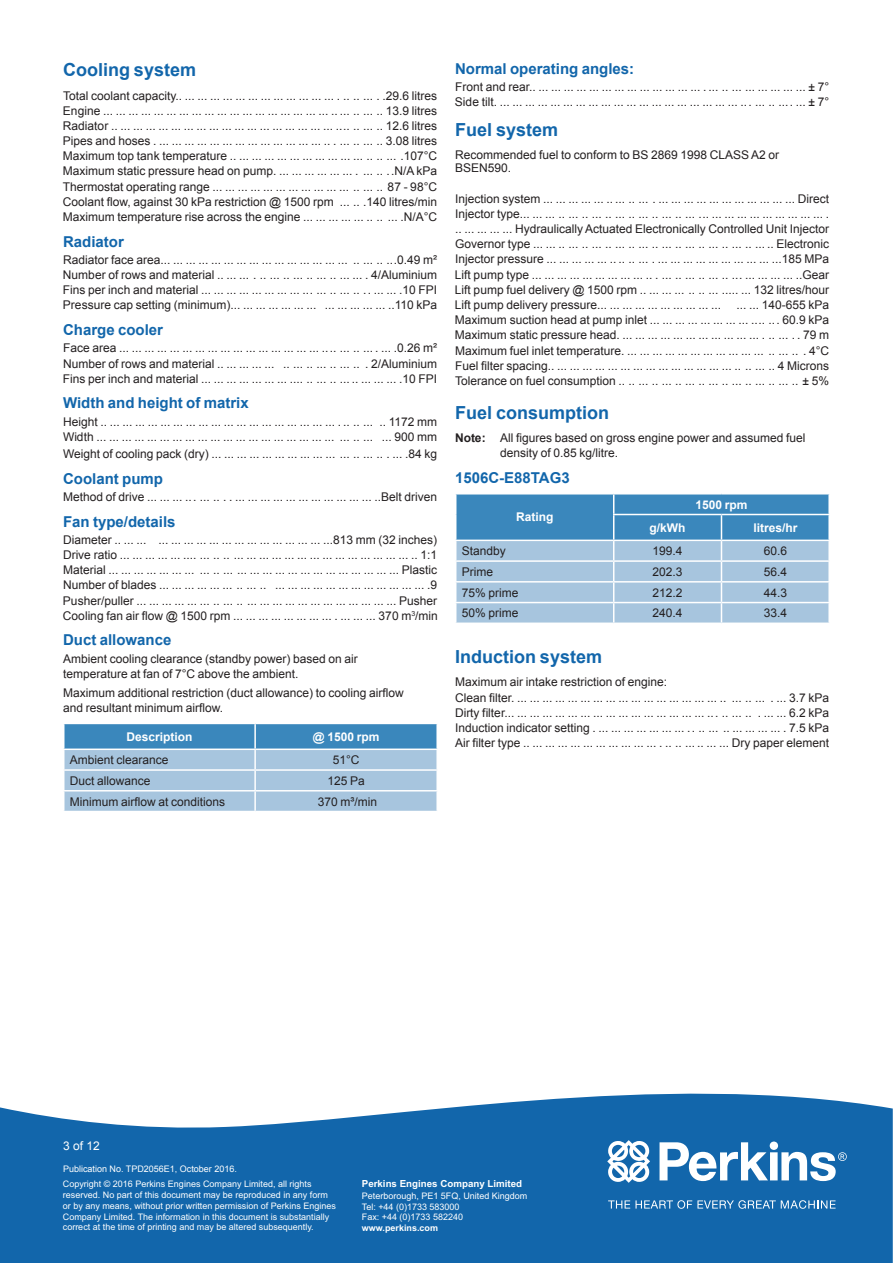
<style>
.page{position:relative;width:893px;height:1263px;background:#fff}
.page>*{position:absolute;margin:0;border:0;box-sizing:border-box;transform-origin:0 0}
.t1{font:700 18px "Arial";color:#1266ab}
.t2{font:700 15px "Arial";color:#1266ab}
.t3{font:12px/15.1px "Arial";color:#231f20;text-align:justify}
.t4{font:700 12px "Arial";color:#fff}
.t5{font:12px "Arial";color:#fff}
.t6{font:700 9.75px "Arial";color:#fff}
.t7{font:9px/10.8px "Arial";color:#fff}
.t8{font:700 9px "Arial";color:#fff}
.s1{font-weight:700}
</style>
<div class="page">
<svg style="left:0;top:1093px;width:893px;height:170px;background:#2a75b3"></svg>
<svg style="left:608px;top:1200px;width:227px;height:9px;background:#518fc1"></svg>
<svg style="left:607px;top:1140px;width:43px;height:43px"></svg>
<svg style="left:659px;top:1141px;width:188px;height:40px"></svg>
<svg style="left:63px;top:724px;width:375px;height:87px;background:#8eb7d6"></svg>
<hr style="left:254px;top:724px;width:2px;height:24px;background:#fff">
<hr style="left:436px;top:724px;width:2px;height:24px;background:#fff">
<svg style="left:455px;top:494px;width:375px;height:129px;background:#89b4d5"></svg>
<hr style="left:828px;top:515px;width:2px;height:25px;background:#fff">
<h1 class="t1" style="left:63px;top:59px;width:135px">Cooling system</h1>
<p class="t3" style="left:63px;top:88px;width:376px">Total coolant capacity.. ... ... ... ... ... ... ... ... ... ... ... ... . . . . . .. . . .29.6 litres Engine ... ... ... ... ... ... ... ... ... ... ... ... ... ... ... ... ... ... .. .. . . . .. . . 13.9 litres Radiator .. ... ... ... ... ... ... ... ... ... ... ... ... ... ... ... ... ... ... . . . .. . . 12.6 litres Pipes and hoses . ... ... ... ... ... ... ... ... ... ... ... ... ... .. .. .. ... .. .. 3.08 litres Maximum top tank temperature .. ... ... ... ... ... ... ... ... ... ... . . . . .. . .107°C Maximum static pressure head on pump. ... ... ... ... ... ... . . ....</p>
<p class="t3" style="left:63px;top:164px;width:376px;text-indent:323px">..N/A kPa Thermostat operating range ... ... ... ... ... ... ... ... ... ... ... . . . .. . 87 - 98°C Coolant flow, against 30 kPa restriction @ 1500 rpm . ....</p>
<p class="t3" style="left:63px;top:194px;width:376px;text-align:right">.140 litres/min<br>Maximum temperature rise across the engine ... ... ... ... ... . . . ... .N/A°C</p>
<p class="t2" style="left:63px;top:233px;width:62px">Radiator</p>
<p class="t3" style="left:63px;top:252px;width:376px">Radiator face area... ... ... ... ... ... ... ... ... ... ... ... ... ... ... .. .. . .. ...0.49 m²<br>Number of rows and material .. ... ... ....</p>
<p class="t3" style="left:273px;top:267px;width:8px">.....</p>
<p class="t3" style="left:296px;top:267px;width:8px">.....</p>
<p class="t3" style="left:63px;top:267px;width:376px;text-indent:257px">..... ... ... . 4/Aluminium Fins per inch and material ... ... ... ... ... ... ... ... .... .. ... .. ... . ... ... .10 FPI Pressure cap setting (minimum)... ... ... ... ... ... ... ... ... ... ... ... ..110 kPa</p>
<p class="t2" style="left:63px;top:321px;width:102px">Charge cooler</p>
<p class="t3" style="left:63px;top:341px;width:376px">Face area ... ... ... ... ... ... ... ... ... ... ... ... ... ... ... ... .... .. . .. .. . ... .0.26 m²<br>Number of rows and material .. ... ... ... ... . . . .. . . . .. . . . .. . . . 2/Aluminium Fins per inch and material ... ... ... ... ... ... ... ... . . . .. . . . .. .. ... ... ... .10 FPI</p>
<p class="t2" style="left:63px;top:395px;width:187px">Width and height of matrix</p>
<p class="t3" style="left:63px;top:414px;width:376px">Height .. ... ... ... ... ... ... ... ... ... ... ... ... ... ... ... ... ... ... . . . . . .. . .. 1172 mm<br>Width ... ... ... ... ... ... ... ... ... ... ... ... ... ... ... ... ... ... ... . ....</p>
<p class="t3" style="left:363px;top:429px;width:76px">. .. ... 900 mm</p>
<p class="t3" style="left:63px;top:446px;width:284px">Weight of cooling pack (dry) ... ... ... ... ... ... ... ... ... ... . ....</p>
<p class="t3" style="left:363px;top:446px;width:7px">. ....</p>
<p class="t3" style="left:386px;top:446px;width:52px">. ... .84 kg</p>
<p class="t2" style="left:63px;top:470px;width:101px">Coolant pump</p>
<p class="t3" style="left:63px;top:489px;width:376px">Method of drive ... ... ... .... .. ... . ... ... ... ... ... ... ... ... ... ... ... ..Belt driven</p>
<p class="t2" style="left:63px;top:513px;width:114px">Fan type/details</p>
<p class="t3" style="left:63px;top:532px;width:376px">Diameter .. ... ... ... ... ... ... ... ... ... ... ... ... ... ... ... ...813 mm (32 inches)<br>Drive ratio ... ... ... ... ... ..... .. ... . ... ... ... ... ... ... ... ... ... ... ... ... ... ... .. 1:1<br>Material ... ... ... ... ... ... ... . ....</p>
<p class="t3" style="left:63px;top:562px;width:376px;text-indent:160px">. . ... ... ... ... ... ... ... ... ... ... ... ... ... Plastic Number of blades ... ... ... ... ... ... . . . .. . . ... ... ... ... ... ... ... ... ... ... ... ... .9<br>Pusher/puller ... ... ... ... ... ... . . . .. . ... ... ... ... ... ... ... ... ... ... ... ... Pusher Cooling fan air flow @ 1500 rpm ... ... ... ... ... ... ... ... . ... ... ... 370 m<sup>3</sup>/min</p>
<p class="t2" style="left:63px;top:632px;width:110px">Duct allowance</p>
<p class="t3" style="left:63px;top:651px;width:296px">Ambient cooling clearance (standby power) based on air temperature at fan of 7°C above the ambient.</p>
<p class="t3" style="left:63px;top:685px;width:342px">Maximum additional restriction (duct allowance) to cooling airflow and resultant minimum airflow.</p>
<p class="t4" style="left:126px;top:730px;width:68px">Description</p>
<p class="t4" style="left:313px;top:730px;width:68px">@ 1500 rpm</p>
<p class="t3" style="left:70px;top:752px;width:100px">Ambient clearance</p>
<p class="t3" style="left:333px;top:752px;width:28px">51°C</p>
<p class="t3" style="left:70px;top:773px;width:82px">Duct allowance</p>
<p class="t3" style="left:327px;top:773px;width:39px">125 Pa</p>
<p class="t3" style="left:70px;top:794px;width:157px">Minimum airflow at conditions</p>
<p class="t3" style="left:318px;top:794px;width:61px">370 m³/min</p>
<p class="t2" style="left:455px;top:60px;width:181px">Normal operating angles:</p>
<p class="t3" style="left:455px;top:79px;width:376px">Front and rear.. ... ... ... ... ... ... ... ... ... ... ... ... ... . .. . . . .. . ... ... ... ... ... ± 7°<br>Side tilt. ... ... ... ... ... ... ... ... ... ... ... ... ... ... ... ... ... ... ... .... .. ... ... ... ± 7°</p>
<h1 class="t1" style="left:455px;top:119px;width:105px">Fuel system</h1>
<p class="t3" style="left:455px;top:149px;width:326px;line-height:13px">Recommended fuel to conform to BS 2869 1998 CLASS A2 or<br>BSEN590.</p>
<p class="t3" style="left:455px;top:191px;width:376px">Injection system ... ... ... ... ... .. .. . . . .. . . ... ... ... ... ... ... ... ... ... ... ... Direct Injector type... ... ... .. ... .. ... .. ... .. ... .. ... .. ... ... ... ... ... ... ... ... ... ... ... . .. ... ... ... ... Hydraulically Actuated Electronically Controlled Unit Injector Governor type ... ... ... .. ... .. ... .. ... .. ... .. ... .. ... .. ... .. ... .. .. Electronic Injector pressure ... ... ... ... ... .. . . . . .. . . ... ... ... ... ... ... ... ... ... ...185 MPa Lift pump type ... ... ... ... ... ... ... ... ... .. .. .. ... .. ... .. ... .. ... ... ... ... ..Gear Lift pump fuel delivery @ 1500 rpm .. ... ... ... . . . . .. . . ... ... 132 litres/hour Lift pump delivery pressure... ... ... ... ... ... ... ... ... ...</p>
<p class="t3" style="left:455px;top:297px;width:376px;text-indent:281px">... ... 140-655 kPa Maximum suction head at pump inlet ... ... ... ... ... ... ... ... ... . . . 60.9 kPa Maximum static pressure head. ... ... ... ... ... ... ... ... ... ... ... ....</p>
<p class="t3" style="left:455px;top:328px;width:376px;text-indent:327px">... . 79 m Maximum fuel inlet temperature. ... ... ... ... ... ... ... ... ... ... ... .. .. . .. . 4°C Fuel filter spacing.. ... ... ... ... ... ... ... ... ... ... ... ... ... ... .. . . . .. . 4 Microns Tolerance on fuel consumption . . . . .. . . . .. . . . .. . . . .. . . . .. . . . .. . . . .. . . . ± 5%</p>
<h1 class="t1" style="left:455px;top:402px;width:156px">Fuel consumption</h1>
<p class="t3" style="left:500px;top:430px;width:307px;text-indent:-45px"><span class="s1">Note:</span> All figures based on gross engine power and assumed fuel density of 0.85 kg/litre.</p>
<p class="t2" style="left:455px;top:469px;width:116px">1506C-E88TAG3</p>
<p class="t4" style="left:516px;top:510px;width:39px">Rating</p>
<p class="t4" style="left:695px;top:497px;width:54px">1500 rpm</p>
<p class="t4" style="left:650px;top:521px;width:37px">g/kWh</p>
<p class="t4" style="left:753px;top:521px;width:46px">litres/hr</p>
<p class="t3" style="left:462px;top:543px;width:46px">Standby</p>
<p class="t3" style="left:653px;top:543px;width:32px">199.4</p>
<p class="t3" style="left:764px;top:543px;width:25px">60.6</p>
<p class="t3" style="left:462px;top:564px;width:33px">Prime</p>
<p class="t3" style="left:653px;top:564px;width:32px">202.3</p>
<p class="t3" style="left:764px;top:564px;width:25px">56.4</p>
<p class="t3" style="left:462px;top:585px;width:58px">75% prime</p>
<p class="t3" style="left:653px;top:585px;width:32px">212.2</p>
<p class="t3" style="left:764px;top:585px;width:25px">44.3</p>
<p class="t3" style="left:462px;top:605px;width:58px">50% prime</p>
<p class="t3" style="left:653px;top:605px;width:32px">240.4</p>
<p class="t3" style="left:764px;top:605px;width:25px">33.4</p>
<h1 class="t1" style="left:455px;top:646px;width:149px">Induction system</h1>
<p class="t3" style="left:455px;top:675px;width:284px">Maximum air intake restriction of engine:<br>Clean filter. ... ... ... ... ... ... ... ... ... ... ... ... ... ... ... ... .. . ....</p>
<p class="t3" style="left:755px;top:690px;width:76px">. .. . ... 3.7 kPa</p>
<p class="t3" style="left:455px;top:705px;width:265px">Dirty filter... ... ... ... ... ... ... ... ... ... ... ... ... ... ... ... ......</p>
<p class="t3" style="left:735px;top:705px;width:7px">.....</p>
<p class="t3" style="left:758px;top:705px;width:73px">. ... ... 6.2 kPa</p>
<p class="t3" style="left:455px;top:720px;width:241px">Induction indicator setting . ... ... ... ... ... ... ... .....</p>
<p class="t3" style="left:455px;top:720px;width:376px;text-align:right">... .. ... ... ... ... . 7.5 kPa<br>Air filter type .. ... ... ... ... ... ... ... ... ... ... . . . . . .. .. ... ... Dry paper element</p>
<p class="t5" style="left:63px;top:1139px;width:38px">3 of 12</p>
<p class="t7" style="left:63px;top:1163px;width:175px">Publication No. TPD2056E1, October 2016.</p>
<p class="t7" style="left:63px;top:1178px;width:275px">Copyright © 2016 Perkins Engines Company Limited, all rights reserved. No part of this document may be reproduced in any form or by any means, without prior written permission of Perkins Engines Company Limited. The information in this document is substantially correct at the time of printing and may be altered subsequently.</p>
<p class="t6" style="left:362px;top:1178px;width:162px">Perkins Engines Company Limited</p>
<p class="t7" style="left:362px;top:1190px;width:167px">Peterborough, PE1 5FQ, United Kingdom<br>Tel: +44 (0)1733 583000<br>Fax: +44 (0)1733 582240</p>
<p class="t8" style="left:362px;top:1222px;width:78px">www.perkins.com</p>
</div>
